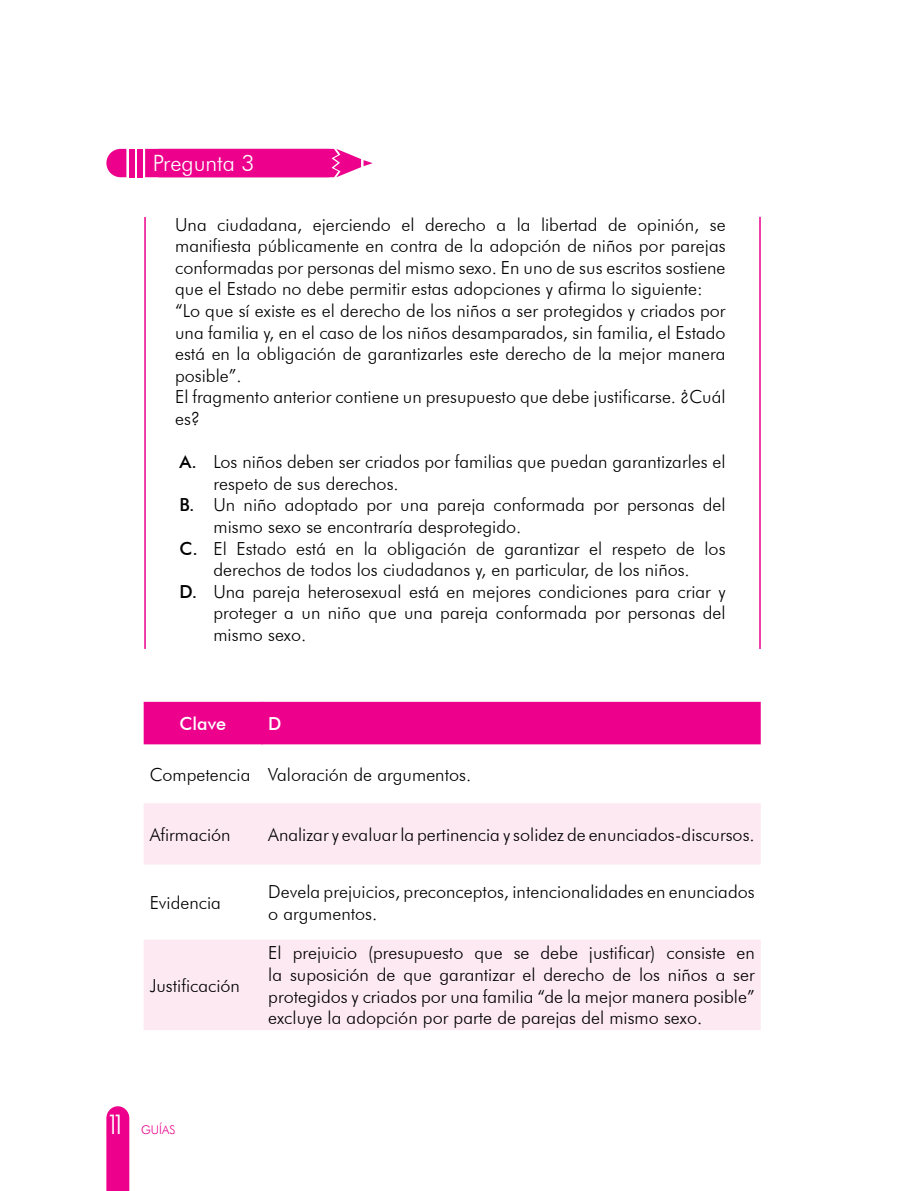
<style>
.page{position:relative;width:915px;height:1191px;background:#fff}
.page>*{position:absolute;margin:0;border:0;box-sizing:border-box;transform-origin:0 0}
.t1{font:300 condensed 27px "Futura BT";color:#fff}
.t2{font:300 22.5px "Futura BT";color:#fff}
.t3{font:300 18px/21.6px "Futura BT";color:#000}
.t4{font:500 18px "Futura BT";color:#fff}
.t5{font:300 12px "Futura BT";color:#ec008c}
.s1{font-weight:500}
</style>
<div class="page">
<svg style="left:106px;top:1106px;width:23px;height:85px;background:#ec0c91"></svg>
<div style="left:137px;top:149px;width:5px;height:28px;background:#ec008c"></div>
<div style="left:129px;top:149px;width:5px;height:28px;background:#ec008c"></div>
<svg style="left:106px;top:149px;width:20px;height:28px"></svg>
<svg style="left:145px;top:149px;width:227px;height:28px;background:#ed1796"></svg>
<hr style="left:144px;top:217px;width:2px;height:432px;background:#ec008c">
<hr style="left:759px;top:217px;width:1px;height:432px;background:#ec008c">
<div style="left:144px;top:702px;width:616px;height:42px;background:#ec008c"></div>
<svg style="left:144px;top:803px;width:616px;height:227px;fill:#fde9f1"></svg>
<hr style="left:261px;top:702px;width:2px;height:42px;background:#ec008c">
<p class="t2" style="left:153px;top:149px;width:103px">Pregunta 3</p>
<p class="t3" style="left:175px;top:213px;width:552px">Una ciudadana, ejerciendo el derecho a la libertad de opinión, se manifiesta públicamente en contra de la adopción de niños por parejas conformadas por personas del mismo sexo. En uno de sus escritos sostiene que el Estado no debe permitir estas adopciones y afirma lo siguiente: “Lo que sí existe es el derecho de los niños a ser protegidos y criados por una familia y, en el caso de los niños desamparados, sin familia, el Estado está en la obligación de garantizarles este derecho de la mejor manera posible”.<br>El fragmento anterior contiene un presupuesto que debe justificarse. ¿Cuál es?</p>
<p class="t3" style="left:179px;top:451px;width:547px"><span class="s1">A.</span> Los niños deben ser criados por familias que puedan garantizarles el</p>
<p class="t3" style="left:213px;top:472px;width:187px">respeto de sus derechos.</p>
<p class="t3" style="left:179px;top:494px;width:547px"><span class="s1">B.</span> Un niño adoptado por una pareja conformada por personas del</p>
<p class="t3" style="left:213px;top:515px;width:309px">mismo sexo se encontraría desprotegido.</p>
<p class="t3" style="left:179px;top:537px;width:547px"><span class="s1">C.</span> El Estado está en la obligación de garantizar el respeto de los</p>
<p class="t3" style="left:213px;top:559px;width:477px">derechos de todos los ciudadanos y, en particular, de los niños.</p>
<p class="t3" style="left:179px;top:580px;width:547px"><span class="s1">D.</span> Una pareja heterosexual está en mejores condiciones para criar y</p>
<p class="t3" style="left:213px;top:602px;width:513px">proteger a un niño que una pareja conformada por personas del</p>
<p class="t3" style="left:213px;top:623px;width:94px">mismo sexo.</p>
<p class="t4" style="left:179px;top:712px;width:48px">Clave</p>
<p class="t4" style="left:268px;top:712px;width:15px">D</p>
<p class="t3" style="left:150px;top:763px;width:323px">Competencia Valoración de argumentos.</p>
<p class="t3" style="left:150px;top:823px;width:82px">Afirmación</p>
<p class="t3" style="left:268px;top:823px;width:488px">Analizar y evaluar la pertinencia y solidez de enunciados-discursos.</p>
<p class="t3" style="left:150px;top:891px;width:73px">Evidencia</p>
<p class="t3" style="left:268px;top:880px;width:488px">Devela prejuicios, preconceptos, intencionalidades en enunciados o argumentos.</p>
<p class="t3" style="left:150px;top:974px;width:92px">Justificación</p>
<p class="t3" style="left:268px;top:942px;width:488px;text-align:justify">El prejuicio (presupuesto que se debe justificar) consiste en la suposición de que garantizar el derecho de los niños a ser protegidos y criados por una familia “de la mejor manera posible” excluye la adopción por parte de parejas del mismo sexo.</p>
<h1 class="t1" style="left:108px;top:1108px;width:18px">11</h1>
<p class="t5" style="left:141px;top:1122px;width:36px">GUÍAS</p>
</div>
